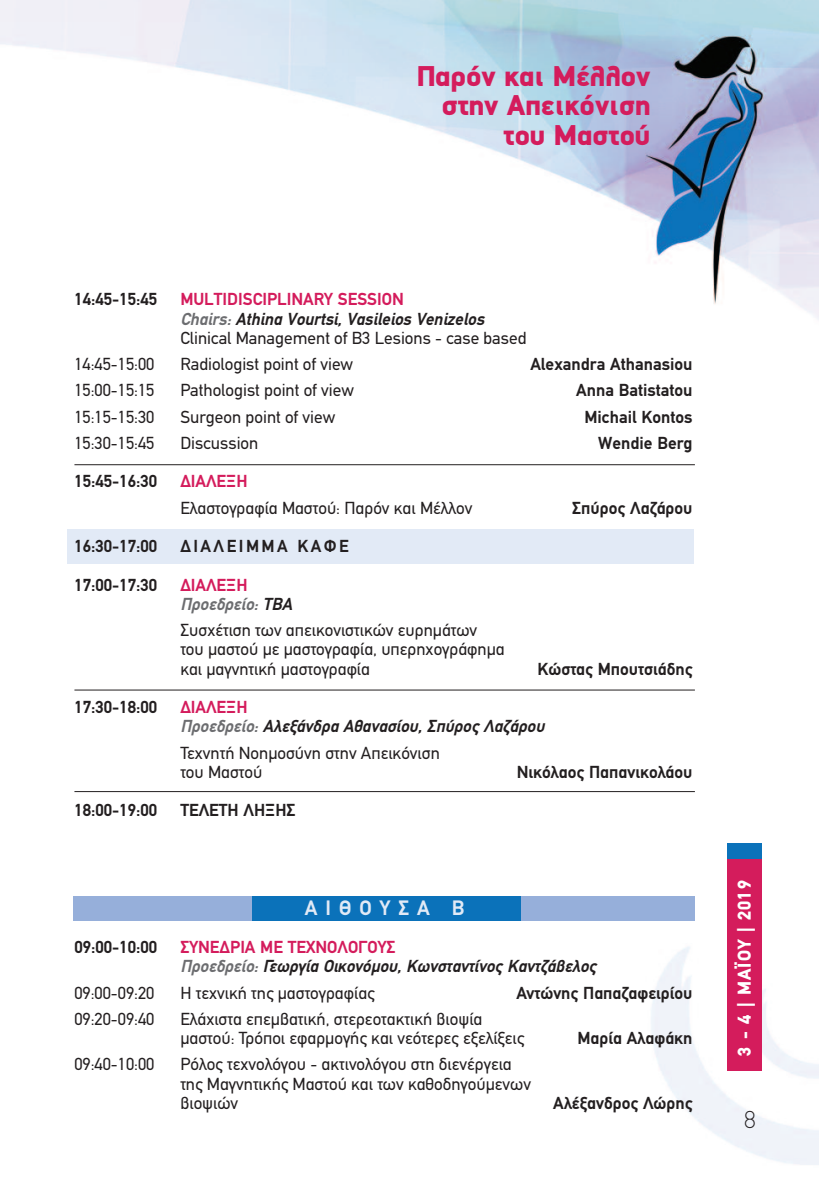
<style>
.page{position:relative;width:819px;height:1191px;background:#fff}
.page>*{position:absolute;margin:0;border:0;box-sizing:border-box;transform-origin:0 0}
.t1{font:900 28.88px/29.8px "PF Din Display";color:#d41c5c;text-align:right}
.t2{font:100 24.5px "PF Din Text";color:#231f20}
.t3{font:700 21px "PF Din Text";letter-spacing:.38em;color:#e2eaf6}
.t4{font:900 18.72px "PF Din Text";letter-spacing:.06em;color:#fff}
.t5{font:17.5px/19.2px "PF Din Text";color:#231f20}
.t6{font:700 17.5px "PF Din Text";color:#231f20}
.t7{font:italic 700 17.5px/19.2px "PF Din Text";color:#231f20}
.t8{font:italic 700 17.5px/19.2px "PF Din Text";color:#6c6d70}
.t9{font:700 17.5px "PF Din Text";letter-spacing:.145em;color:#231f20}
.t10{font:700 17.5px "PF Din Text";color:#d41c5c}
.s1{font-weight:700;color:#d41c5c}
.s2{font-weight:700;font-style:italic;color:#6c6d70}
.s3{font-weight:700;font-style:italic}
.s4{font-style:normal;color:#d41c5c}
.s5{color:#231f20}
.s6{color:#6c6d70}
</style>
<div class="page">
<img style="left:0;top:0;width:819px;height:1165px">
<div style="left:727px;top:843px;width:34px;height:55px;background:#0b72ba"></div>
<div style="left:727px;top:858px;width:34px;height:212px;background:#d41c5c"></div>
<div style="left:74px;top:896px;width:620px;height:24px;background:#96afda"></div>
<div style="left:252px;top:896px;width:269px;height:24px;background:#0b72ba"></div>
<hr style="left:74px;top:464px;width:620px;height:1px;background:#231f20">
<div style="left:68px;top:529px;width:626px;height:35px;background:#e2eaf6"></div>
<hr style="left:74px;top:689px;width:620px;height:1px;background:#231f20">
<hr style="left:74px;top:791px;width:620px;height:1px;background:#231f20">
<h1 class="t1" style="left:417px;top:60px;width:235px">Παρόν και Μέλλον στην Απεικόνιση του Μαστού</h1>
<p class="t6" style="left:74px;top:289px;width:84px">14:45-15:45</p>
<p class="t5" style="left:180px;top:290px;width:347px"><span class="s1">MULTIDISCIPLINARY SESSION<br></span><span class="s2">Chairs:</span> <span class="s3">Athina Vourtsi, Vasileios Venizelos<br></span>Clinical Management of Β3 Lesions - case based</p>
<p class="t5" style="left:74px;top:354px;width:81px">14:45-15:00</p>
<p class="t5" style="left:180px;top:354px;width:174px">Radiologist point of view</p>
<p class="t6" style="left:530px;top:354px;width:164px">Alexandra Athanasiou</p>
<p class="t5" style="left:74px;top:381px;width:81px">15:00-15:15</p>
<p class="t5" style="left:180px;top:381px;width:175px">Pathologist point of view</p>
<p class="t6" style="left:576px;top:380px;width:118px">Anna Batistatou</p>
<p class="t5" style="left:74px;top:407px;width:81px">15:15-15:30</p>
<p class="t5" style="left:180px;top:407px;width:156px">Surgeon point of view</p>
<p class="t6" style="left:584px;top:406px;width:109px">Michail Kontos</p>
<p class="t5" style="left:74px;top:433px;width:81px">15:30-15:45</p>
<p class="t5" style="left:180px;top:433px;width:79px">Discussion</p>
<p class="t6" style="left:598px;top:432px;width:96px">Wendie Berg</p>
<p class="t6" style="left:74px;top:471px;width:84px">15:45-16:30</p>
<p class="t10" style="left:180px;top:471px;width:69px">ΔΙΑΛΕΞΗ</p>
<p class="t5" style="left:180px;top:498px;width:293px">Ελαστογραφία Μαστού: Παρόν και Μέλλον</p>
<p class="t6" style="left:572px;top:497px;width:122px">Σπύρος Λαζάρου</p>
<p class="t6" style="left:74px;top:536px;width:84px">16:30-17:00</p>
<p class="t9" style="left:180px;top:536px;width:170px">ΔΙΑΛΕΙΜΜΑ ΚΑΦΕ</p>
<p class="t6" style="left:74px;top:574px;width:84px">17:00-17:30</p>
<p class="t8" style="left:180px;top:575px;width:113px"><span class="s4">ΔΙΑΛΕΞΗ<br></span>Προεδρείο: <span class="s5">ΤΒΑ</span></p>
<p class="t5" style="left:180px;top:620px;width:326px">Συσχέτιση των απεικονιστικών ευρημάτων του μαστού με μαστογραφία, υπερηχογράφημα και μαγνητική μαστογραφία</p>
<p class="t6" style="left:537px;top:658px;width:156px">Κώστας Μπουτσιάδης</p>
<p class="t6" style="left:74px;top:697px;width:84px">17:30-18:00</p>
<p class="t7" style="left:180px;top:697px;width:365px"><span class="s4">ΔΙΑΛΕΞΗ<br></span><span class="s6">Προεδρείο:</span> Αλεξάνδρα Αθανασίου, Σπύρος Λαζάρου</p>
<p class="t5" style="left:180px;top:743px;width:261px">Τεχνητή Νοημοσύνη στην Απεικόνιση του Μαστού</p>
<p class="t6" style="left:517px;top:761px;width:177px">Νικόλαος Παπανικολάου</p>
<p class="t6" style="left:74px;top:800px;width:84px">18:00-19:00</p>
<p class="t6" style="left:180px;top:800px;width:117px">ΤΕΛΕΤΗ ΛΗΞΗΣ</p>
<p class="t3" style="left:305px;top:895px;width:161px">ΑΙΘΟΥΣΑ Β</p>
<p class="t6" style="left:74px;top:936px;width:84px">09:00-10:00</p>
<p class="t7" style="left:180px;top:937px;width:417px"><span class="s4">ΣΥΝΕΔΡΙΑ ΜΕ ΤΕΧΝΟΛΟΓΟΥΣ<br></span><span class="s6">Προεδρείο:</span> Γεωργία Οικονόμου, Κωνσταντίνος Καντζάβελος</p>
<p class="t5" style="left:74px;top:983px;width:81px">09:00-09:20</p>
<p class="t5" style="left:180px;top:983px;width:196px">Η τεχνική της μαστογραφίας</p>
<p class="t6" style="left:516px;top:982px;width:177px">Αντώνης Παπαζαφειρίου</p>
<p class="t5" style="left:74px;top:1009px;width:81px">09:20-09:40</p>
<p class="t5" style="left:180px;top:1009px;width:345px">Ελάχιστα επεμβατική, στερεοτακτική βιοψία μαστού: Τρόποι εφαρμογής και νεότερες εξελίξεις</p>
<p class="t6" style="left:577px;top:1027px;width:116px">Μαρία Αλαφάκη</p>
<p class="t5" style="left:74px;top:1054px;width:81px">09:40-10:00</p>
<p class="t5" style="left:180px;top:1054px;width:352px">Ρόλος τεχνολόγου - ακτινολόγου στη διενέργεια της Μαγνητικής Μαστού και των καθοδηγούμενων βιοψιών</p>
<p class="t6" style="left:553px;top:1092px;width:141px">Αλέξανδρος Λώρης</p>
<p class="t4" style="left:733px;top:1055px;width:177px;rotate:-90deg">3 - 4 | ΜΑΪΟΥ | 2019</p>
<h2 class="t2" style="left:744px;top:1105px;width:12px">8</h2>
</div>
